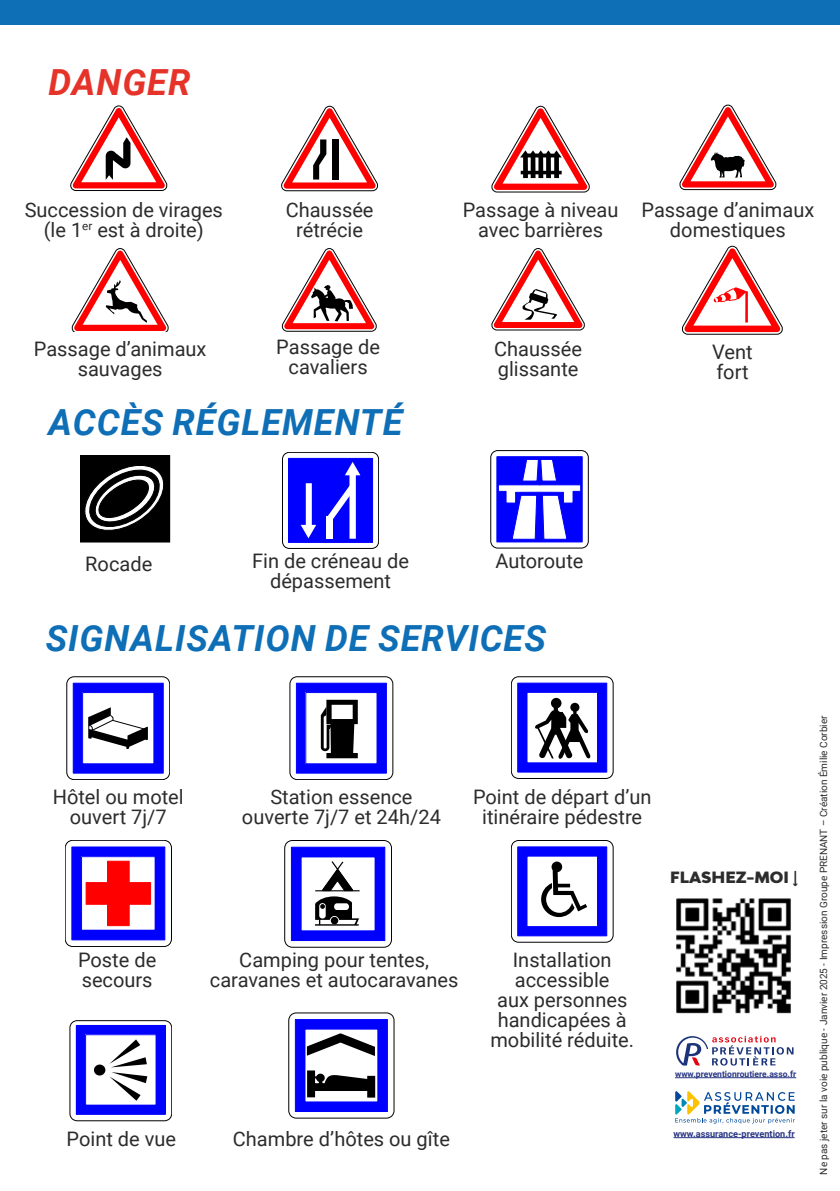
<style>
.page{position:relative;width:840px;height:1191px;background:#fff}
.page>*{position:absolute;margin:0;border:0;box-sizing:border-box;transform-origin:0 0}
.t1{font:italic 700 36px "Roboto";letter-spacing:.025em;color:#0e6eb6}
.t2{font:italic 700 36px "Roboto";letter-spacing:.025em;color:#e63329}
.t3{font:20px/20px "Roboto";color:#2b2c2b;text-align:center}
.t4{font:900 15.4px "Bw Modelica";color:#2b2c2b}
.t5{font:10px "Roboto";color:#2b2c2b}
.t6{font:700 9.2px "Roboto";color:#283583}
.t7{font:700 8.6px "Roboto";color:#283583}
.s1{font-family:"Roboto";font-weight:700}
</style>
<div class="page">
<div style="left:0;top:0;width:839px;height:24px;background:#0e6eb6"></div>
<svg style="left:70px;top:106px;width:97px;height:85px"></svg>
<svg style="left:80px;top:455px;width:91px;height:88px"></svg>
<svg style="left:281px;top:106px;width:96px;height:85px"></svg>
<div style="left:332px;top:139px;width:6px;height:41px;background:#000"></div>
<svg style="left:282px;top:452px;width:96px;height:96px"></svg>
<svg style="left:491px;top:106px;width:98px;height:86px"></svg>
<svg style="left:550px;top:157px;width:4px;height:14px"></svg>
<hr style="left:543px;top:157px;width:3px;height:14px;background:#fff">
<hr style="left:535px;top:157px;width:3px;height:14px;background:#fff">
<hr style="left:527px;top:157px;width:3px;height:14px;background:#fff">
<svg style="left:490px;top:450px;width:98px;height:98px"></svg>
<svg style="left:679px;top:105px;width:96px;height:85px"></svg>
<svg style="left:682px;top:246px;width:100px;height:88px"></svg>
<svg style="left:72px;top:248px;width:96px;height:84px"></svg>
<svg style="left:281px;top:248px;width:96px;height:83px"></svg>
<svg style="left:491px;top:248px;width:93px;height:82px"></svg>
<svg style="left:288px;top:1012px;width:106px;height:106px"></svg>
<svg style="left:70px;top:1020px;width:102px;height:101px"></svg>
<div style="left:94px;top:1064px;width:11px;height:11px;background:#000;border-radius:50%"></div>
<svg style="left:284px;top:840px;width:107px;height:107px"></svg>
<svg style="left:65px;top:840px;width:106px;height:106px"></svg>
<svg style="left:67px;top:676px;width:103px;height:103px"></svg>
<svg style="left:289px;top:676px;width:104px;height:103px"></svg>
<svg style="left:511px;top:676px;width:102px;height:102px"></svg>
<svg style="left:511px;top:840px;width:102px;height:102px"></svg>
<img style="left:676px;top:898px;width:115px;height:116px">
<svg style="left:675px;top:1091px;width:119px;height:32px"></svg>
<hr style="left:673px;top:1137px;width:121px;height:1px;background:#283583">
<hr style="left:674px;top:1077px;width:121px;height:1px;background:#283583">
<svg style="left:676px;top:1035px;width:118px;height:31px"></svg>
<h1 class="t2" style="left:49px;top:57px;width:143px">DANGER</h1>
<p class="t3" style="left:25px;top:199px;width:200px">Succession de virages (le 1<sup>er</sup> est à droite)</p>
<p class="t3" style="left:34px;top:338px;width:174px">Passage d’animaux sauvages</p>
<p class="t3" style="left:285px;top:199px;width:89px">Chaussée rétrécie</p>
<p class="t3" style="left:276px;top:336px;width:105px">Passage de cavaliers</p>
<h1 class="t1" style="left:49px;top:397px;width:355px">ACCÈS RÉGLEMENTÉ</h1>
<p class="t3" style="left:462px;top:199px;width:157px">Passage à niveau avec barrières</p>
<p class="t3" style="left:641px;top:199px;width:174px">Passage d’animaux domestiques</p>
<p class="t3" style="left:494px;top:338px;width:89px;text-align:left">Chaussée glissante</p>
<p class="t3" style="left:711px;top:341px;width:42px;text-align:left">Vent fort</p>
<p class="t3" style="left:85px;top:553px;width:68px">Rocade</p>
<p class="t3" style="left:252px;top:550px;width:158px">Fin de créneau de dépassement</p>
<p class="t3" style="left:495px;top:550px;width:89px">Autoroute</p>
<h1 class="t1" style="left:46px;top:613px;width:501px">SIGNALISATION DE SERVICES</h1>
<p class="t3" style="left:53px;top:785px;width:132px">Hôtel ou motel ouvert 7j/7</p>
<p class="t3" style="left:242px;top:785px;width:200px">Station essence ouverte 7j/7 et 24h/24</p>
<p class="t3" style="left:473px;top:785px;width:180px">Point de départ d’un itinéraire pédestre</p>
<p class="t3" style="left:78px;top:949px;width:80px;text-align:left">Poste de secours</p>
<p class="t3" style="left:490px;top:949px;width:145px">Installation accessible<br>aux personnes handicapées à mobilité réduite.</p>
<p class="t3" style="left:210px;top:949px;width:250px">Camping pour tentes, caravanes et autocaravanes</p>
<p class="t3" style="left:67px;top:1127px;width:111px">Point de vue</p>
<p class="t3" style="left:233px;top:1127px;width:218px">Chambre d’hôtes ou gîte</p>
<p class="t4" style="left:670px;top:867px;width:129px">FLASHEZ-MOI <span class="s1">↓</span></p>
<p class="t7" style="left:674px;top:1068px;width:123px">www.preventionroutiere.asso.fr</p>
<p class="t6" style="left:673px;top:1127px;width:122px">www.assurance-prevention.fr</p>
<p class="t5" style="left:816px;top:1174px;width:460px;rotate:-90deg">Ne pas jeter sur la voie publique - Janvier 2025 - Impression Groupe PRENANT – Création Émilie Corbier</p>
</div>
